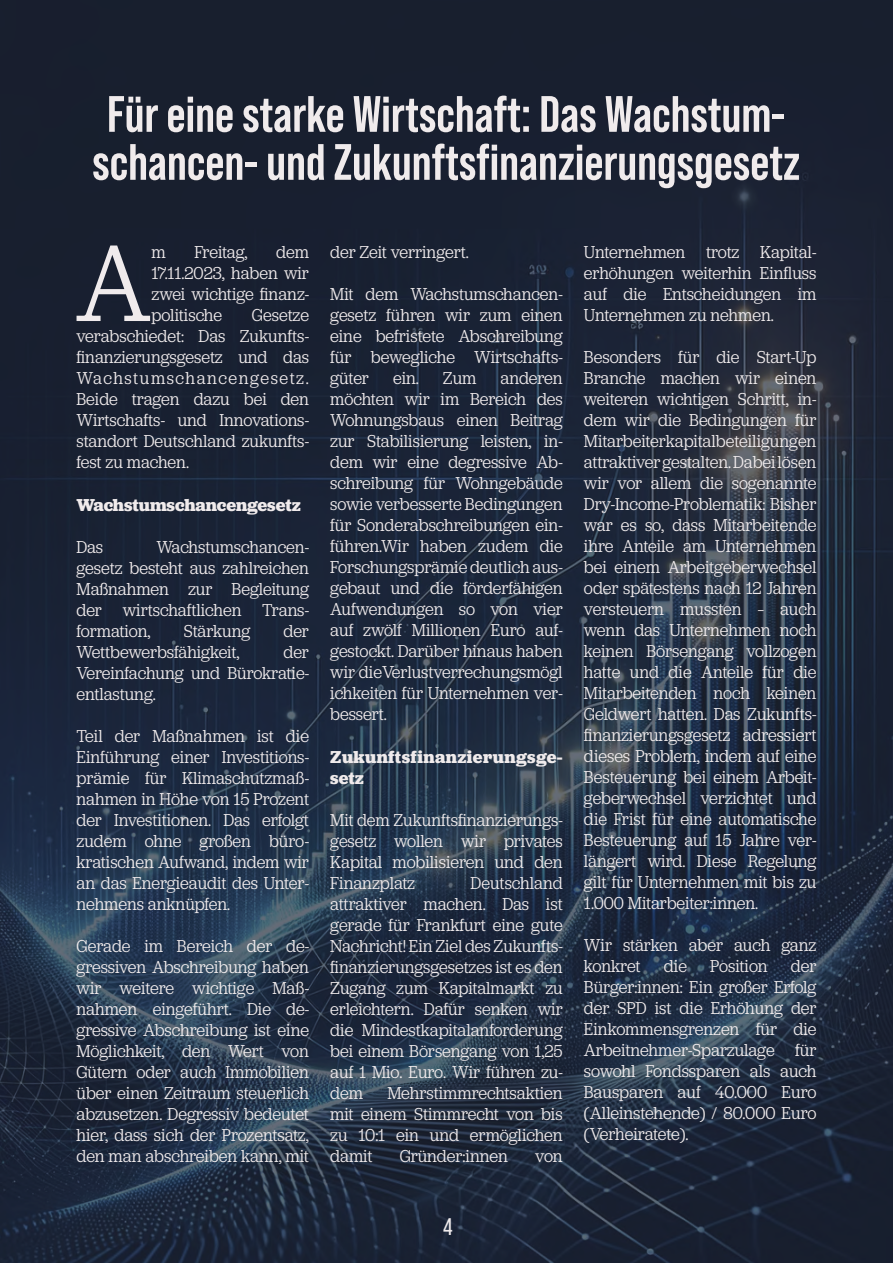
<style>
.page{position:relative;width:893px;height:1263px;background:#fff}
.page>*{position:absolute;margin:0;border:0;box-sizing:border-box;transform-origin:0 0}
.t1{font:112.95px "Jubilat";color:#f0ebec;scale:.93 1}
.t2{font:700 51px/48px "Bebas Neue Pro";color:#f0ebec}
.t3{font:24px "Bebas Neue Pro";color:#f0ebec}
.t4{font:18px/21px "Jubilat";color:#f0ebec;text-align:justify;scale:.93 1}
.t5{font:700 18px/21.6px "Jubilat";letter-spacing:.025em;color:#f0ebec}
.t6{font:700 18px "Jubilat";color:#f0ebec}
</style>
<div class="page">
<img style="left:0;top:0;width:893px;height:1263px">
<h2 class="t2" style="left:92px;top:89px;width:709px">Für eine starke Wirtschaft: Das Wachstum&shy;schancen- und Zukunftsfinanzierungsgesetz</h2>
<h1 class="t1" style="left:75px;top:213px;width:83px">A</h1>
<p class="t4" style="left:151px;top:241px;width:17px">m</p>
<p class="t4" style="left:194px;top:241px;width:59px">Freitag,</p>
<p class="t4" style="left:151px;top:241px;width:171px;text-indent:125px">dem 17.11.2023, haben wir zwei wichtige finanz&shy;politische</p>
<p class="t4" style="left:77px;top:304px;width:251px;text-indent:175px">Gesetze verabschiedet: Das Zukunfts&shy;finanzierungsgesetz und das Wachstumschancengesetz.<br>Beide tragen dazu bei den Wirtschafts- und Innovations&shy;standort Deutschland zukunfts&shy;fest zu machen.</p>
<p class="t6" style="left:77px;top:493px;width:226px">Wachstumschancengesetz</p>
<p class="t4" style="left:77px;top:535px;width:30px">Das</p>
<p class="t4" style="left:77px;top:535px;width:251px;text-indent:80px">Wachstumschancen&shy;gesetz besteht aus zahlreichen Maßnahmen zur Begleitung der wirtschaftlichen Trans&shy;formation,</p>
<p class="t4" style="left:184px;top:619px;width:73px">Stärkung</p>
<p class="t4" style="left:284px;top:619px;width:29px">der</p>
<p class="t4" style="left:77px;top:640px;width:177px">Wettbewerbsfähigkeit,</p>
<p class="t4" style="left:77px;top:640px;width:251px;text-indent:207px">der Vereinfachung und Bürokratie&shy;entlastung.</p>
<p class="t4" style="left:77px;top:724px;width:251px">Teil der Maßnahmen ist die Einführung einer Investitions&shy;prämie für Klimaschutzmaß&shy;nahmen in Höhe von 15 Prozent der Investitionen. Das erfolgt zudem ohne großen büro&shy;kratischen Aufwand, indem wir an das Energieaudit des Unter&shy;nehmens anknüpfen.</p>
<p class="t4" style="left:77px;top:934px;width:251px">Gerade im Bereich der de&shy;gressiven Abschreibung haben wir weitere wichtige Maß&shy;nahmen eingeführt. Die de&shy;gressive Abschreibung ist eine Möglichkeit, den Wert von Gütern oder auch Immobilien über einen Zeitraum steuerlich abzusetzen. Degressiv bedeutet hier, dass sich der Prozentsatz, den man abschreiben kann, mit</p>
<p class="t4" style="left:330px;top:241px;width:151px">der Zeit verringert.</p>
<p class="t4" style="left:330px;top:283px;width:251px">Mit dem Wachstumschancen&shy;gesetz führen wir zum einen eine befristete Abschreibung für bewegliche Wirtschafts&shy;güter</p>
<p class="t4" style="left:393px;top:367px;width:29px">ein.</p>
<p class="t4" style="left:443px;top:367px;width:38px">Zum</p>
<p class="t4" style="left:330px;top:367px;width:251px;text-indent:170px">anderen möchten wir im Bereich des Wohnungsbaus einen Beitrag zur Stabilisierung leisten, in&shy;dem wir eine degressive Ab&shy;schreibung für Wohngebäude sowie verbesserte Bedingungen für Sonderabschreibungen ein&shy;führen.Wir haben zudem die Forschungsprämie deutlich aus&shy;gebaut und die förderfähigen Aufwendungen so von vier auf zwölf Millionen Euro auf&shy;gestockt. Darüber hinaus haben wir dieVerlustverrechungsmögl ichkeiten für Unternehmen ver&shy;bessert.</p>
<p class="t5" style="left:330px;top:746px;width:234px">Zukunftsfinanzierungsge&shy;setz</p>
<p class="t4" style="left:330px;top:809px;width:251px">Mit dem Zukunftsfinanzierungs&shy;gesetz wollen wir privates Kapital mobilisieren und den Finanzplatz</p>
<p class="t4" style="left:330px;top:872px;width:251px;text-indent:140px">Deutschland attraktiver machen. Das ist gerade für Frankfurt eine gute Nachricht! Ein Ziel des Zukunfts&shy;finanzierungsgesetzes ist es den Zugang zum Kapitalmarkt zu erleichtern. Dafür senken wir die Mindestkapitalanforderung bei einem Börsengang von 1,25 auf 1 Mio. Euro. Wir führen zu&shy;dem</p>
<p class="t4" style="left:330px;top:1082px;width:251px;text-indent:57px">Mehrstimmrechtsaktien mit einem Stimmrecht von bis zu 10:1 ein und ermöglichen damit</p>
<p class="t4" style="left:400px;top:1145px;width:118px">Gründer:innen</p>
<p class="t4" style="left:535px;top:1145px;width:31px">von</p>
<p class="t4" style="left:584px;top:241px;width:251px">Unternehmen trotz Kapital&shy;erhöhungen weiterhin Einfluss auf die Entscheidungen im Unternehmen zu nehmen.</p>
<p class="t4" style="left:584px;top:346px;width:251px">Besonders für die Start-Up Branche machen wir einen weiteren wichtigen Schritt, in&shy;dem wir die Bedingungen für Mitarbeiterkapitalbeteiligungen attraktiver gestalten. Dabei lösen wir vor allem die sogenannte Dry-Income-Problematik: Bisher war es so, dass Mitarbeitende ihre Anteile am Unternehmen bei einem Arbeitgeberwechsel oder spätestens nach 12 Jahren versteuern mussten – auch wenn das Unternehmen noch keinen Börsengang vollzogen hatte und die Anteile für die Mitarbeitenden noch keinen Geldwert hatten. Das Zukunfts&shy;finanzierungsgesetz adressiert dieses Problem, indem auf eine Besteuerung bei einem Arbeit&shy;geberwechsel verzichtet und die Frist für eine automatische Besteuerung auf 15 Jahre ver&shy;längert wird. Diese Regelung gilt für Unternehmen mit bis zu 1.000 Mitarbeiter:innen.</p>
<p class="t4" style="left:584px;top:934px;width:251px">Wir stärken aber auch ganz konkret</p>
<p class="t4" style="left:664px;top:955px;width:26px">die</p>
<p class="t4" style="left:710px;top:955px;width:63px">Position</p>
<p class="t4" style="left:584px;top:955px;width:251px;text-indent:207px">der Bürger:innen: Ein großer Erfolg der SPD ist die Erhöhung der Einkommensgrenzen für die Arbeitnehmer-Sparzulage für sowohl Fondssparen als auch Bausparen auf 40.000 Euro (Alleinstehende) / 80.000 Euro (Verheiratete).</p>
<h3 class="t3" style="left:443px;top:1213px;width:11px">4</h3>
</div>
